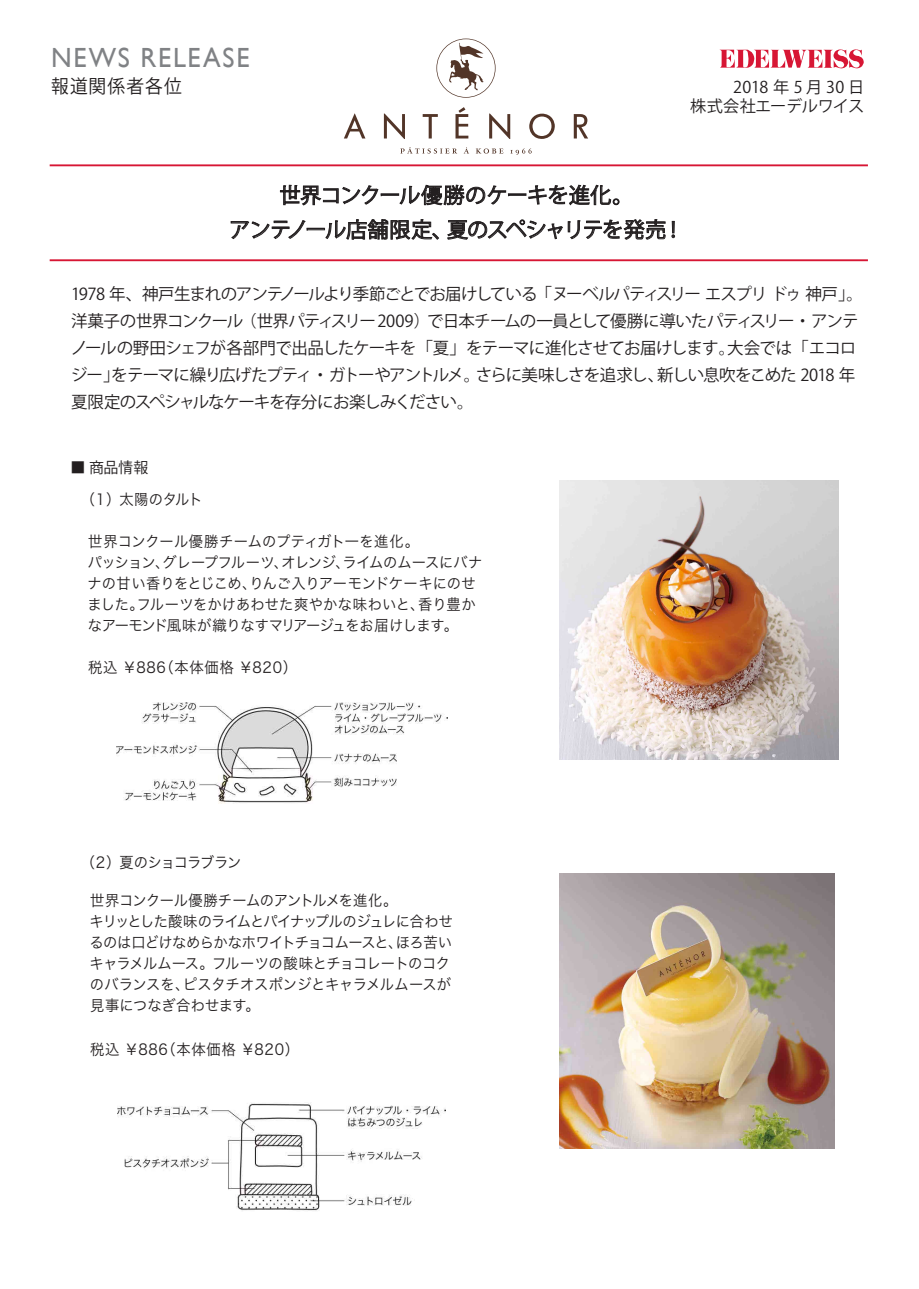
<style>
.page{position:relative;width:919px;height:1289px;background:#fff}
.page>*{position:absolute;margin:0;border:0;box-sizing:border-box;transform-origin:0 0}
.t1{font:27.75px "Gill Sans";letter-spacing:.07em;color:#808285;scale:.95 1}
.t2{font:21px/34.5px "Gothic BBB Pro Medium 83 pv RKSJ H";letter-spacing:-.03em;color:#231f20;text-align:center}
.t3{font:18.75px "Gothic BBB Pro Medium 83 pv RKSJ H";letter-spacing:.055em;color:#231f20;scale:.95 1}
.t4{font:16.5px/27px "Gothic BBB Pro Medium 83 pv RKSJ H";letter-spacing:-.06em;color:#231f20}
.t5{font:16.2px/19.4px "Gothic BBB Pro Medium 83 pv RKSJ H";letter-spacing:.02em;color:#231f20;text-align:right}
.t6{font:15px/21px "Hira Kaku Pro W3";letter-spacing:-.015em;color:#231f20;scale:.95 1}
.t7{font:15px "Hira Kaku Pro W3";letter-spacing:.05em;color:#231f20;scale:.95 1}
.t8{font:15px "Hira Kaku Pro W3";letter-spacing:-.065em;color:#231f20;scale:.95 1}
.t9{font:15px "Gothic BBB Pro Medium 83 pv RKSJ H";color:#231f20}
</style>
<div class="page">
<svg style="left:719px;top:49px;width:144px;height:19px"></svg>
<svg style="left:280px;top:184px;width:339px;height:21px"></svg>
<svg style="left:231px;top:219px;width:208px;height:21px"></svg>
<svg style="left:447px;top:220px;width:115px;height:20px"></svg>
<svg style="left:568px;top:219px;width:97px;height:21px"></svg>
<svg style="left:671px;top:221px;width:3px;height:17px"></svg>
<hr style="left:50px;top:164px;width:817px;height:2px;background:#d71634">
<hr style="left:50px;top:259px;width:817px;height:2px;background:#d71634">
<svg style="left:436px;top:39px;width:59px;height:59px"></svg>
<svg style="left:400px;top:147px;width:57px;height:7px"></svg>
<svg style="left:464px;top:147px;width:5px;height:6px"></svg>
<svg style="left:476px;top:148px;width:27px;height:6px"></svg>
<svg style="left:510px;top:148px;width:21px;height:7px"></svg>
<svg style="left:344px;top:113px;width:21px;height:25px"></svg>
<svg style="left:384px;top:113px;width:21px;height:26px"></svg>
<svg style="left:422px;top:114px;width:16px;height:24px"></svg>
<svg style="left:455px;top:107px;width:13px;height:31px"></svg>
<svg style="left:489px;top:113px;width:21px;height:26px"></svg>
<svg style="left:529px;top:114px;width:25px;height:25px"></svg>
<svg style="left:573px;top:114px;width:15px;height:24px"></svg>
<img style="left:559px;top:480px;width:279px;height:279px">
<img style="left:559px;top:873px;width:275px;height:275px">
<img style="left:116px;top:702px;width:331px;height:101px">
<img style="left:117px;top:1103px;width:328px;height:108px">
<h1 class="t1" style="left:51px;top:41px;width:210px">NEWS RELEASE</h1>
<p class="t3" style="left:51px;top:76px;width:139px">報道関係者各位</p>
<p class="t5" style="left:690px;top:78px;width:176px">2018年5月30日<br>株式会社エーデルワイス</p>
<h2 class="t2" style="left:229px;top:178px;width:456px">世界コンクール優勝のケーキを進化。<br>アンテノール店舗限定、夏のスペシャリテを発売！</h2>
<p class="t4" style="left:71px;top:281px;width:793px">1978 年、神戸生まれのアンテノールより季節ごとでお届けしている「ヌーベルパティスリー エスプリ ドゥ 神戸」。洋菓子の世界コンクール（世界パティスリー2009）で日本チームの一員として優勝に導いたパティスリー・アンテノールの野田シェフが各部門で出品したケーキを「夏」をテーマに進化させてお届けします。大会では「エコロジー」をテーマに繰り広げたプティ・ガトーやアントルメ。さらに美味しさを追求し、新しい息吹をこめた 2018 年夏限定のスペシャルなケーキを存分にお楽しみください。</p>
<p class="t9" style="left:71px;top:458px;width:79px">■ 商品情報</p>
<p class="t6" style="left:81px;top:488px;width:129px">（1）太陽のタルト</p>
<p class="t6" style="left:87px;top:530px;width:417px">世界コンクール優勝チームのプティガト一を進化。<br>パッション、グレープフルーツ、オレンジ、ライムのムースにバナナの甘い香りをとじこめ、りんご入りアーモンドケーキにのせました。フルーツをかけあわせた爽やかな味わいと、香り豊かなアーモンド風味が織りなすマリアージュをお届けします。</p>
<p class="t7" style="left:88px;top:654px;width:221px">税込 ￥886（本体価格 ￥820）</p>
<p class="t8" style="left:81px;top:849px;width:170px">（2）夏のショコラブラン</p>
<p class="t6" style="left:89px;top:889px;width:384px">世界コンクール優勝チームのアントルメを進化。<br>キリッとした酸味のライムとパイナップルのジュレに合わせるのは口どけなめらかなホワイトチョコムースと、ほろ苦いキャラメルムース。フルーツの酸味とチョコレートのコクのバランスを、ピスタチオスポンジとキャラメルムースが見事につなぎ合わせます。</p>
<p class="t7" style="left:90px;top:1035px;width:221px">税込 ￥886（本体価格 ￥820）</p>
</div>
